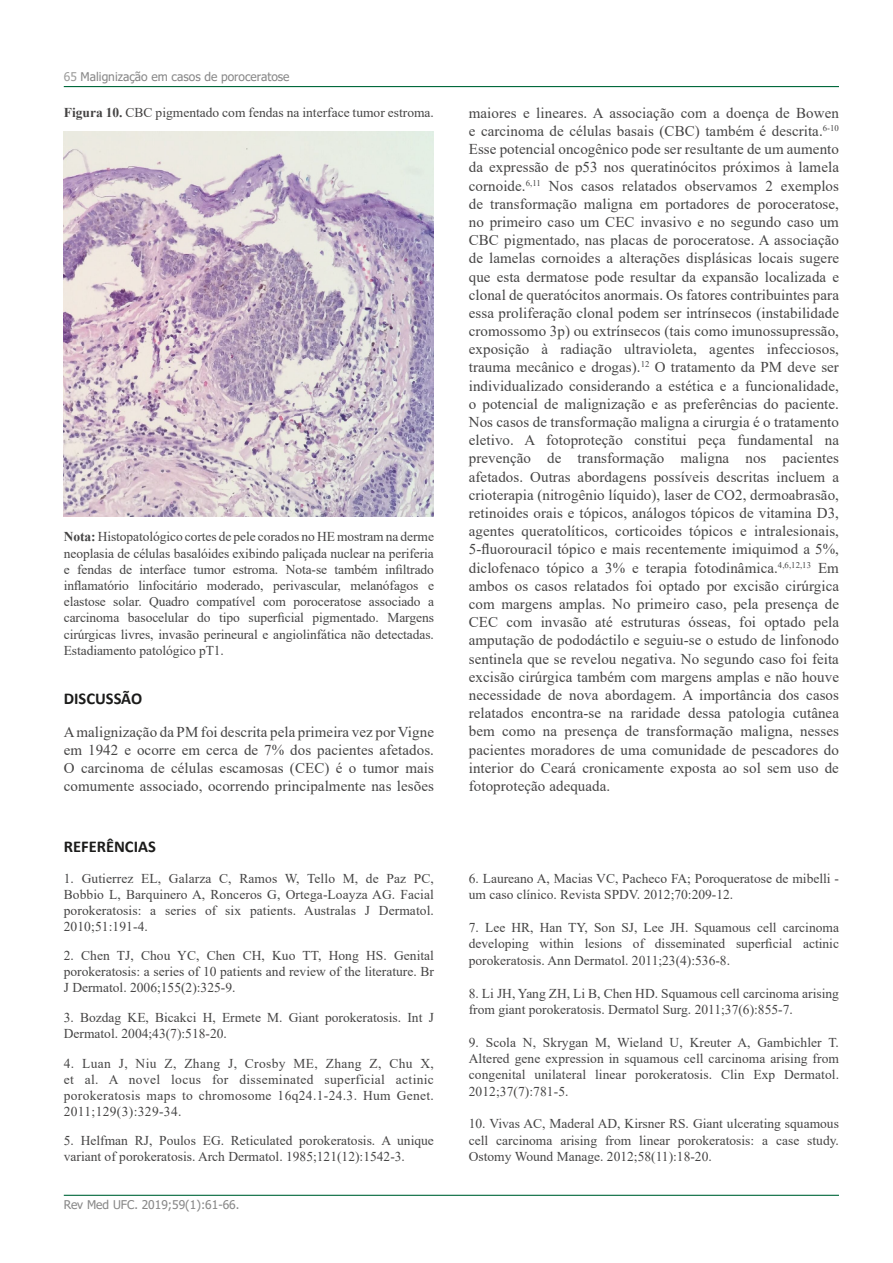
<style>
.page{position:relative;width:893px;height:1263px;background:#fff}
.page>*{position:absolute;margin:0;border:0;box-sizing:border-box;transform-origin:0 0}
.t1{font:700 16.5px "Calibri";color:#1b1b1a}
.t2{font:15px/18.1px "Times New Roman";letter-spacing:.005em;color:#454444;text-align:justify}
.t3{font:13.5px/16px "Times New Roman";color:#454444;text-align:justify}
.t4{font:12px "Tahoma";color:#878787}
.s1{color:#9d9d9c}
.s2{font-weight:700}
</style>
<div class="page">
<hr style="left:64px;top:86px;width:775px;height:1px;background:#00683b">
<hr style="left:64px;top:1195px;width:775px;height:1px;background:#00683b">
<img style="left:64px;top:132px;width:370px;height:385px">
<p class="t4" style="left:64px;top:69px;width:227px"><span class="s1">65</span> Malignização em casos de poroceratose</p>
<p class="t3" style="left:64px;top:104px;width:372px"><span class="s2">Figura 10.</span> CBC pigmentado com fendas na interface tumor estroma.</p>
<p class="t3" style="left:64px;top:528px;width:372px"><span class="s2">Nota:</span> Histopatológico cortes de pele corados no HE mostram na derme neoplasia de células basalóides exibindo paliçada nuclear na periferia e fendas de interface tumor estroma. Nota-se também infiltrado inflamatório linfocitário moderado, perivascular, melanófagos e elastose solar. Quadro compatível com poroceratose associado a carcinoma basocelular do tipo superficial pigmentado. Margens cirúrgicas livres, invasão perineural e angiolinfática não detectadas.<br>Estadiamento patológico pT1.</p>
<p class="t1" style="left:64px;top:687px;width:80px">DISCUSSÃO</p>
<p class="t2" style="left:64px;top:722px;width:372px">A malignização da PM foi descrita pela primeira vez por Vigne em 1942 e ocorre em cerca de 7% dos pacientes afetados.<br>O carcinoma de células escamosas (CEC) é o tumor mais comumente associado, ocorrendo principalmente nas lesões</p>
<p class="t1" style="left:64px;top:835px;width:94px">REFERÊNCIAS</p>
<p class="t3" style="left:64px;top:870px;width:372px">1. Gutierrez EL, Galarza C, Ramos W, Tello M, de Paz PC, Bobbio L, Barquinero A, Ronceros G, Ortega-Loayza AG. Facial porokeratosis: a series of six patients. Australas J Dermatol.<br>2010;51:191-4.</p>
<p class="t3" style="left:64px;top:947px;width:372px">2. Chen TJ, Chou YC, Chen CH, Kuo TT, Hong HS. Genital porokeratosis: a series of 10 patients and review of the literature. Br J Dermatol. 2006;155(2):325-9.</p>
<p class="t3" style="left:64px;top:1009px;width:372px">3. Bozdag KE, Bicakci H, Ermete M. Giant porokeratosis. Int J<br>Dermatol. 2004;43(7):518-20.</p>
<p class="t3" style="left:64px;top:1054px;width:372px">4. Luan J, Niu Z, Zhang J, Crosby ME, Zhang Z, Chu X, et al. A novel locus for disseminated superficial actinic porokeratosis maps to chromosome 16q24.1-24.3. Hum Genet.<br>2011;129(3):329-34.</p>
<p class="t3" style="left:64px;top:1132px;width:372px">5. Helfman RJ, Poulos EG. Reticulated porokeratosis. A unique variant of porokeratosis. Arch Dermatol. 1985;121(12):1542-3.</p>
<p class="t4" style="left:64px;top:1197px;width:177px">Rev Med UFC. 2019;59(1):61-66.</p>
<p class="t2" style="left:469px;top:103px;width:372px">maiores e lineares. A associação com a doença de Bowen e carcinoma de células basais (CBC) também é descrita.<sup>6-10<br></sup>Esse potencial oncogênico pode ser resultante de um aumento da expressão de p53 nos queratinócitos próximos à lamela cornoide.<sup>6,11</sup> Nos casos relatados observamos 2 exemplos de transformação maligna em portadores de poroceratose, no primeiro caso um CEC invasivo e no segundo caso um CBC pigmentado, nas placas de poroceratose. A associação de lamelas cornoides a alterações displásicas locais sugere que esta dermatose pode resultar da expansão localizada e clonal de queratócitos anormais. Os fatores contribuintes para essa proliferação clonal podem ser intrínsecos (instabilidade cromossomo 3p) ou extrínsecos (tais como imunossupressão, exposição à radiação ultravioleta, agentes infecciosos, trauma mecânico e drogas).<sup>12</sup> O tratamento da PM deve ser individualizado considerando a estética e a funcionalidade, o potencial de malignização e as preferências do paciente.<br>Nos casos de transformação maligna a cirurgia é o tratamento eletivo. A fotoproteção constitui peça fundamental na prevenção de transformação maligna nos pacientes afetados. Outras abordagens possíveis descritas incluem a crioterapia (nitrogênio líquido), laser de CO2, dermoabrasão, retinoides orais e tópicos, análogos tópicos de vitamina D3, agentes queratolíticos, corticoides tópicos e intralesionais, 5-fluorouracil tópico e mais recentemente imiquimod a 5%, diclofenaco tópico a 3% e terapia fotodinâmica.<sup>4,6,12,13</sup> Em ambos os casos relatados foi optado por excisão cirúrgica com margens amplas. No primeiro caso, pela presença de CEC com invasão até estruturas ósseas, foi optado pela amputação de pododáctilo e seguiu-se o estudo de linfonodo sentinela que se revelou negativa. No segundo caso foi feita excisão cirúrgica também com margens amplas e não houve necessidade de nova abordagem. A importância dos casos relatados encontra-se na raridade dessa patologia cutânea bem como na presença de transformação maligna, nesses pacientes moradores de uma comunidade de pescadores do interior do Ceará cronicamente exposta ao sol sem uso de fotoproteção adequada.</p>
<p class="t3" style="left:469px;top:870px;width:372px">6. Laureano A, Macias VC, Pacheco FA; Poroqueratose de mibelli - um caso clínico. Revista SPDV. 2012;70:209-12.</p>
<p class="t3" style="left:469px;top:919px;width:372px">7. Lee HR, Han TY, Son SJ, Lee JH. Squamous cell carcinoma developing within lesions of disseminated superficial actinic porokeratosis. Ann Dermatol. 2011;23(4):536-8.</p>
<p class="t3" style="left:469px;top:984px;width:372px">8. Li JH, Yang ZH, Li B, Chen HD. Squamous cell carcinoma arising from giant porokeratosis. Dermatol Surg. 2011;37(6):855-7.</p>
<p class="t3" style="left:469px;top:1033px;width:372px">9. Scola N, Skrygan M, Wieland U, Kreuter A, Gambichler T.<br>Altered gene expression in squamous cell carcinoma arising from congenital unilateral linear porokeratosis. Clin Exp Dermatol.<br>2012;37(7):781-5.</p>
<p class="t3" style="left:469px;top:1115px;width:372px">10. Vivas AC, Maderal AD, Kirsner RS. Giant ulcerating squamous cell carcinoma arising from linear porokeratosis: a case study.<br>Ostomy Wound Manage. 2012;58(11):18-20.</p>
</div>
